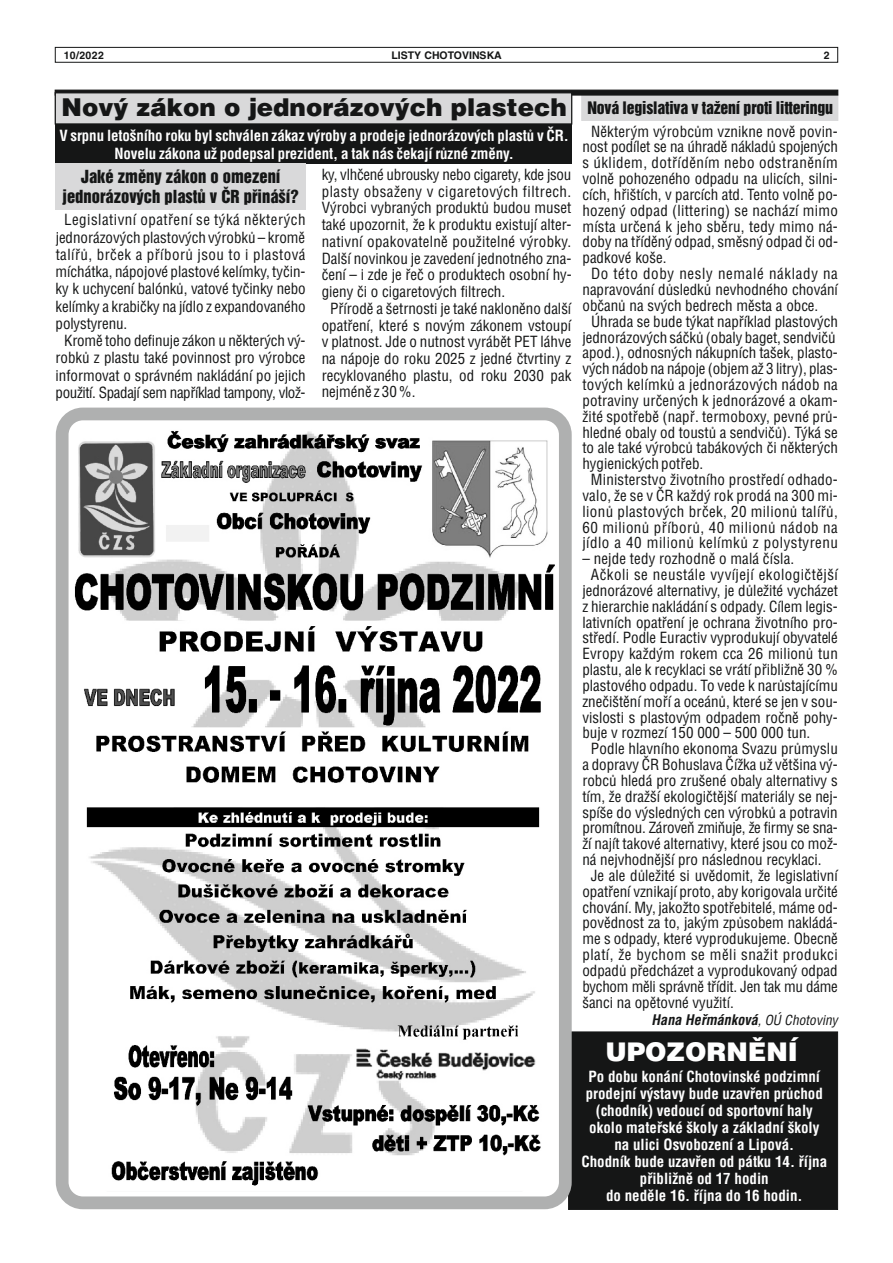
<style>
.page{position:relative;width:893px;height:1263px;background:#fff}
.page>*{position:absolute;margin:0;border:0;box-sizing:border-box;transform-origin:0 0}
.t1{font:900 25.65px "Switzerland";color:#fff}
.t2{font:900 24.6px "Switzerland";color:#151616}
.t3{font:16.5px/20.4px "Switzerland Inserat";color:#151616;text-align:center}
.t4{font:15.75px "Switzerland Inserat";letter-spacing:-.01em;color:#151616}
.t5{font:15px "Switzerland Condensed";color:#151616}
.t6{font:700 15px/17px "Switzerland Condensed";color:#fff;text-align:center}
.t7{font:15px "Switzerland Condensed";letter-spacing:.035em;color:#151616}
.t8{font:15px "Switzerland Condensed";letter-spacing:.03em;color:#151616}
.t9{font:15px "Switzerland Condensed";letter-spacing:.02em;color:#151616}
.t10{font:15px "Switzerland Condensed";letter-spacing:-.02em;color:#151616}
.t11{font:15px "Switzerland Condensed";letter-spacing:-.025em;color:#151616}
.t12{font:15px "Switzerland Condensed";letter-spacing:.025em;color:#151616}
.t13{font:15px "Switzerland Condensed";letter-spacing:.045em;color:#151616}
.t14{font:italic 700 14.25px "Switzerland Condensed";color:#151616}
.t15{font:700 10.5px "Switzerland";color:#151616}
.s1{font-weight:400;font-size:13.5px}
</style>
<div class="page">
<div style="left:568px;top:1031px;width:270px;height:179px;background:#151616"></div>
<div style="left:55px;top:47px;width:783px;height:16px;border:1px solid #151616"></div>
<svg style="left:54px;top:89px;width:785px;height:36px;background:#bfbfc0"></svg>
<div style="left:55px;top:124px;width:517px;height:39px;background:#151616"></div>
<div style="left:55px;top:163px;width:250px;height:47px;background:#d9d9da"></div>
<div style="left:56px;top:408px;width:516px;height:801px;border:13px solid #afb0b0;border-radius:21px"></div>
<img style="left:70px;top:426px;width:486px;height:766px">
<p class="t15" style="left:64px;top:51px;width:42px">10/2022</p>
<p class="t15" style="left:391px;top:51px;width:112px">LISTY CHOTOVINSKA</p>
<p class="t15" style="left:824px;top:51px;width:7px">2</p>
<h2 class="t2" style="left:62px;top:96px;width:507px">Nový zákon o jednorázových plastech</h2>
<p class="t6" style="left:59px;top:127px;width:511px;line-height:17.9px">V srpnu letošního roku byl schválen zákaz výroby a prodeje jednorázových plastů v ČR.<br>Novelu zákona už podepsal prezident, a tak nás čekají různé změny.</p>
<p class="t3" style="left:62px;top:166px;width:238px">Jaké změny zákon o omezení jednorázových plastů v ČR přináší?</p>
<p class="t7" style="left:64px;top:214px;width:243px">Legislativní opatření se týká některých</p>
<p class="t5" style="left:56px;top:231px;width:251px">jednorázových plastových výrobků – kromě</p>
<p class="t7" style="left:56px;top:248px;width:251px">talířů, brček a příborů jsou to i plastová</p>
<p class="t5" style="left:56px;top:265px;width:251px">míchátka, nápojové plastové kelímky, tyčin-</p>
<p class="t5" style="left:56px;top:283px;width:251px">ky k uchycení balónků, vatové tyčinky nebo</p>
<p class="t5" style="left:56px;top:300px;width:251px">kelímky a krabičky na jídlo z expandovaného</p>
<p class="t5" style="left:56px;top:317px;width:73px">polystyrenu.</p>
<p class="t5" style="left:64px;top:334px;width:243px">Kromě toho definuje zákon u některých vý-</p>
<p class="t5" style="left:56px;top:352px;width:251px">robků z plastu také povinnost pro výrobce</p>
<p class="t5" style="left:56px;top:369px;width:252px">informovat o správném nakládání po jejich</p>
<p class="t11" style="left:56px;top:386px;width:251px">použití. Spadají sem například tampony, vlož-</p>
<p class="t10" style="left:322px;top:168px;width:251px">ky, vlhčené ubrousky nebo cigarety, kde jsou</p>
<p class="t7" style="left:322px;top:185px;width:251px">plasty obsaženy v cigaretových filtrech.</p>
<p class="t5" style="left:322px;top:202px;width:251px">Výrobci vybraných produktů budou muset</p>
<p class="t5" style="left:322px;top:218px;width:251px">také upozornit, že k produktu existují alter-</p>
<p class="t9" style="left:322px;top:235px;width:251px">nativní opakovatelně použitelné výrobky.</p>
<p class="t5" style="left:322px;top:252px;width:251px">Další novinkou je zavedení jednotného zna-</p>
<p class="t5" style="left:322px;top:269px;width:252px">čení – i zde je řeč o produktech osobní hy-</p>
<p class="t5" style="left:322px;top:285px;width:185px">gieny či o cigaretových filtrech.</p>
<p class="t5" style="left:330px;top:302px;width:243px">Přírodě a šetrnosti je také nakloněno další</p>
<p class="t5" style="left:322px;top:319px;width:251px">opatření, které s novým zákonem vstoupí</p>
<p class="t5" style="left:322px;top:335px;width:251px">v platnost. Jde o nutnost vyrábět PET láhve</p>
<p class="t5" style="left:322px;top:352px;width:251px">na nápoje do roku 2025 z jedné čtvrtiny z</p>
<p class="t5" style="left:322px;top:369px;width:251px">recyklovaného plastu, od roku 2030 pak</p>
<p class="t5" style="left:322px;top:386px;width:95px">nejméně z 30 %.</p>
<p class="t4" style="left:587px;top:101px;width:247px">Nová legislativa v tažení proti litteringu</p>
<p class="t5" style="left:591px;top:125px;width:248px">Některým výrobcům vznikne nově povin-</p>
<p class="t5" style="left:582px;top:141px;width:257px">nost podílet se na úhradě nákladů spojených</p>
<p class="t7" style="left:582px;top:156px;width:257px">s úklidem, dotříděním nebo odstraněním</p>
<p class="t5" style="left:582px;top:172px;width:257px">volně pohozeného odpadu na ulicích, silni-</p>
<p class="t5" style="left:582px;top:188px;width:257px">cích, hřištích, v parcích atd. Tento volně po-</p>
<p class="t9" style="left:582px;top:204px;width:257px">hozený odpad (littering) se nachází mimo</p>
<p class="t5" style="left:582px;top:220px;width:257px">místa určená k jeho sběru, tedy mimo ná-</p>
<p class="t5" style="left:582px;top:236px;width:257px">doby na tříděný odpad, směsný odpad či od-</p>
<p class="t5" style="left:582px;top:252px;width:86px">padkové koše.</p>
<p class="t13" style="left:591px;top:267px;width:248px">Do této doby nesly nemalé náklady na</p>
<p class="t5" style="left:582px;top:283px;width:257px">napravování důsledků nevhodného chování</p>
<p class="t5" style="left:582px;top:299px;width:237px">občanů na svých bedrech města a obce.</p>
<p class="t5" style="left:591px;top:315px;width:248px">Úhrada se bude týkat například plastových</p>
<p class="t5" style="left:582px;top:331px;width:255px">jednorázových sáčků (obaly baget, sendvičů</p>
<p class="t5" style="left:582px;top:347px;width:257px">apod.), odnosných nákupních tašek, plasto-</p>
<p class="t5" style="left:582px;top:362px;width:257px">vých nádob na nápoje (objem až 3 litry), plas-</p>
<p class="t9" style="left:582px;top:378px;width:257px">tových kelímků a jednorázových nádob na</p>
<p class="t5" style="left:582px;top:394px;width:257px">potraviny určených k jednorázové a okam-</p>
<p class="t5" style="left:582px;top:410px;width:257px">žité spotřebě (např. termoboxy, pevné prů-</p>
<p class="t5" style="left:582px;top:426px;width:257px">hledné obaly od toustů a sendvičů). Týká se</p>
<p class="t5" style="left:582px;top:442px;width:257px">to ale také výrobců tabákových či některých</p>
<p class="t5" style="left:582px;top:457px;width:122px">hygienických potřeb.</p>
<p class="t5" style="left:591px;top:473px;width:248px">Ministerstvo životního prostředí odhado-</p>
<p class="t5" style="left:582px;top:489px;width:257px">valo, že se v ČR každý rok prodá na 300 mi-</p>
<p class="t12" style="left:582px;top:505px;width:257px">lionů plastových brček, 20 milionů talířů,</p>
<p class="t8" style="left:582px;top:521px;width:257px">60 milionů příborů, 40 milionů nádob na</p>
<p class="t8" style="left:582px;top:537px;width:257px">jídlo a 40 milionů kelímků z polystyrenu</p>
<p class="t5" style="left:582px;top:552px;width:213px">– nejde tedy rozhodně o malá čísla.</p>
<p class="t8" style="left:591px;top:568px;width:248px">Ačkoli se neustále vyvíjejí ekologičtější</p>
<p class="t5" style="left:582px;top:584px;width:257px">jednorázové alternativy, je důležité vycházet</p>
<p class="t5" style="left:582px;top:600px;width:257px">z hierarchie nakládání s odpady. Cílem legis-</p>
<p class="t5" style="left:582px;top:616px;width:257px">lativních opatření je ochrana životního pro-</p>
<p class="t5" style="left:582px;top:632px;width:257px">středí. Podle Euractiv vyprodukují obyvatelé</p>
<p class="t5" style="left:582px;top:647px;width:257px">Evropy každým rokem cca 26 milionů tun</p>
<p class="t5" style="left:582px;top:663px;width:257px">plastu, ale k recyklaci se vrátí přibližně 30 %</p>
<p class="t5" style="left:582px;top:679px;width:257px">plastového odpadu. To vede k narůstajícímu</p>
<p class="t5" style="left:582px;top:695px;width:257px">znečištění moří a oceánů, které se jen v sou-</p>
<p class="t5" style="left:582px;top:711px;width:257px">vislosti s plastovým odpadem ročně pohy-</p>
<p class="t5" style="left:582px;top:727px;width:229px">buje v rozmezí 150 000 – 500 000 tun.</p>
<p class="t5" style="left:591px;top:742px;width:248px">Podle hlavního ekonoma Svazu průmyslu</p>
<p class="t5" style="left:582px;top:758px;width:257px">a dopravy ČR Bohuslava Čížka už většina vý-</p>
<p class="t5" style="left:582px;top:774px;width:257px">robců hledá pro zrušené obaly alternativy s</p>
<p class="t5" style="left:582px;top:790px;width:257px">tím, že dražší ekologičtější materiály se nej-</p>
<p class="t5" style="left:582px;top:806px;width:257px">spíše do výsledných cen výrobků a potravin</p>
<p class="t5" style="left:582px;top:822px;width:257px">promítnou. Zároveň zmiňuje, že firmy se sna-</p>
<p class="t5" style="left:582px;top:837px;width:257px">ží najít takové alternativy, které jsou co mož-</p>
<p class="t5" style="left:582px;top:853px;width:241px">ná nejvhodnější pro následnou recyklaci.</p>
<p class="t5" style="left:591px;top:869px;width:248px">Je ale důležité si uvědomit, že legislativní</p>
<p class="t5" style="left:582px;top:885px;width:257px">opatření vznikají proto, aby korigovala určité</p>
<p class="t5" style="left:582px;top:901px;width:257px">chování. My, jakožto spotřebitelé, máme od-</p>
<p class="t5" style="left:582px;top:917px;width:257px">povědnost za to, jakým způsobem nakládá-</p>
<p class="t5" style="left:582px;top:932px;width:257px">me s odpady, které vyprodukujeme. Obecně</p>
<p class="t8" style="left:582px;top:948px;width:257px">platí, že bychom se měli snažit produkci</p>
<p class="t5" style="left:582px;top:964px;width:257px">odpadů předcházet a vyprodukovaný odpad</p>
<p class="t10" style="left:582px;top:980px;width:257px">bychom měli správně třídit. Jen tak mu dáme</p>
<p class="t5" style="left:582px;top:996px;width:153px">šanci na opětovné využití.</p>
<p class="t14" style="left:651px;top:1013px;width:188px">Hana Heřmánková<span class="s1">, OÚ Chotoviny</span></p>
<h1 class="t1" style="left:605px;top:1040px;width:194px">UPOZORNĚNÍ</h1>
<p class="t6" style="left:581px;top:1069px;width:247px">Po dobu konání Chotovinské podzimní prodejní výstavy bude uzavřen průchod (chodník) vedoucí od sportovní haly okolo mateřské školy a základní školy na ulici Osvobození a Lipová.<br>Chodník bude uzavřen od pátku 14. října přibližně od 17 hodin<br>do neděle 16. října do 16 hodin.</p>
</div>
